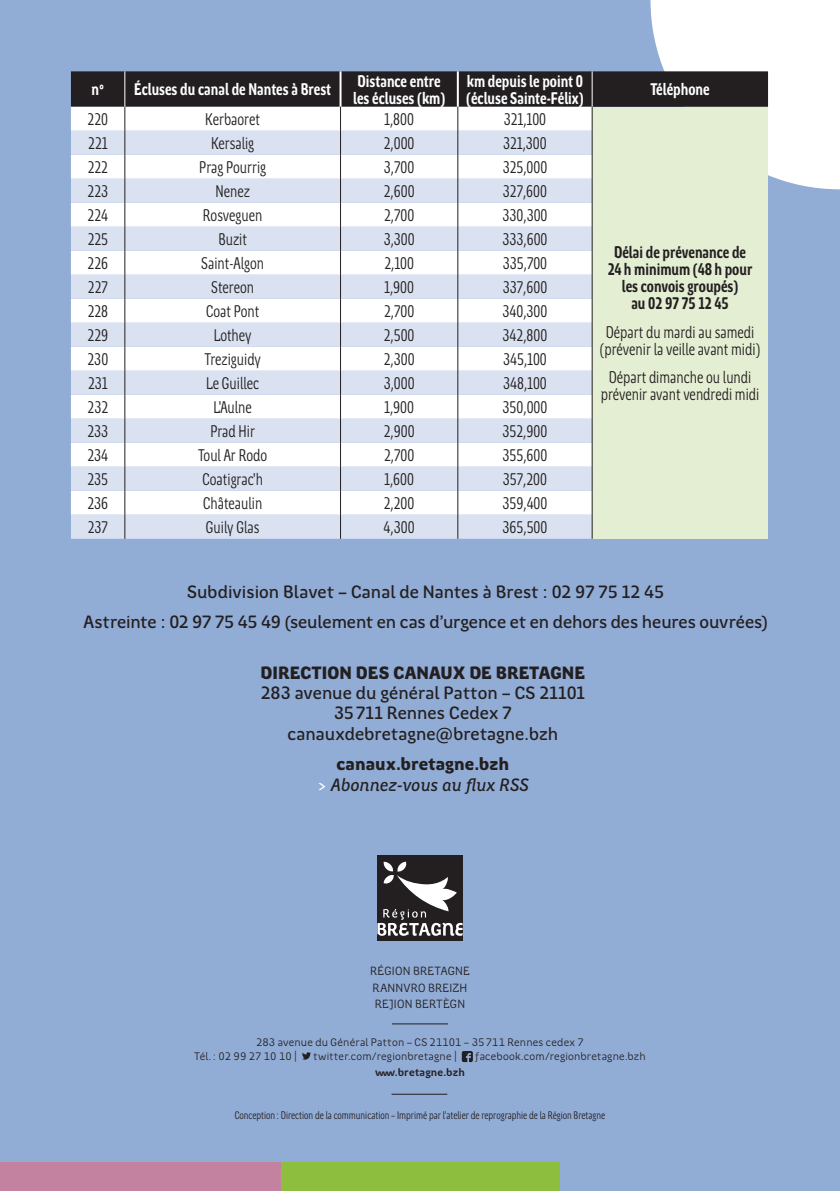
<style>
.page{position:relative;width:840px;height:1191px;background:#fff}
.page>*{position:absolute;margin:0;border:0;box-sizing:border-box;transform-origin:0 0}
.t1{font:500 18px/20px "Region Bretagne New";color:#231f20;text-align:center}
.t2{font:italic 500 18px/21.6px "Region Bretagne New";letter-spacing:.01em;color:#231f20;text-align:center}
.t3{font:900 18px "Region Bretagne New";letter-spacing:.005em;color:#231f20}
.t4{font:17px/17px "Region Bretagne Cond New";color:#231f20;text-align:center}
.t5{font:700 17px/17px "Region Bretagne Cond New";color:#fff}
.t6{font:700 17px/17px "Region Bretagne Cond New";color:#231f20;text-align:center}
.t7{font:12px/16.4px "Region Bretagne New";letter-spacing:.02em;color:#231f20}
.t8{font:11px/14px "Region Bretagne New";letter-spacing:.015em;color:#231f20}
.t9{font:11px "Region Bretagne Cond New";color:#231f20}
.t10{font:700 11px "Region Bretagne New";letter-spacing:.015em;color:#231f20}
.s1{font-weight:900;font-style:normal}
.s2{color:#fff}
</style>
<div class="page">
<div style="left:0;top:0;width:839px;height:1191px;background:#91acd5"></div>
<div style="left:377px;top:855px;width:85px;height:85px;background:#231f20"></div>
<svg style="left:377px;top:861px;width:85px;height:74px"></svg>
<hr style="left:391px;top:1093px;width:56px;height:1px;background:#231f20">
<hr style="left:392px;top:1023px;width:55px;height:1px;background:#231f20">
<svg style="left:302px;top:1052px;width:9px;height:7px"></svg>
<svg style="left:461px;top:1051px;width:11px;height:11px"></svg>
<svg style="left:71px;top:0;width:768px;height:539px"></svg>
<div style="left:280px;top:1162px;width:279px;height:29px;background:#8dbe3e"></div>
<div style="left:0;top:1162px;width:280px;height:29px;background:#c382a0"></div>
<p class="t5" style="left:92px;top:82px;width:14px">n°</p>
<p class="t5" style="left:134px;top:82px;width:198px">Écluses du canal de Nantes à Brest</p>
<p class="t5" style="left:353px;top:73px;width:94px">Distance entre les écluses (km)</p>
<p class="t5" style="left:466px;top:73px;width:119px">km depuis le point 0 (écluse Sainte-Félix)</p>
<p class="t5" style="left:650px;top:82px;width:60px">Téléphone</p>
<p class="t4" style="left:88px;top:111px;width:22px">220</p>
<p class="t4" style="left:205px;top:111px;width:56px">Kerbaoret</p>
<p class="t4" style="left:384px;top:111px;width:31px">1,800</p>
<p class="t4" style="left:503px;top:111px;width:44px">321,100</p>
<p class="t4" style="left:88px;top:135px;width:21px">221</p>
<p class="t4" style="left:211px;top:135px;width:45px">Kersalig</p>
<p class="t4" style="left:383px;top:135px;width:32px">2,000</p>
<p class="t4" style="left:503px;top:135px;width:45px">321,300</p>
<p class="t4" style="left:88px;top:159px;width:22px">222</p>
<p class="t4" style="left:199px;top:159px;width:68px">Prag Pourrig</p>
<p class="t4" style="left:384px;top:159px;width:32px">3,700</p>
<p class="t4" style="left:502px;top:159px;width:46px">325,000</p>
<p class="t4" style="left:88px;top:183px;width:22px">223</p>
<p class="t4" style="left:215px;top:183px;width:36px">Nenez</p>
<p class="t4" style="left:383px;top:183px;width:32px">2,600</p>
<p class="t4" style="left:502px;top:183px;width:46px">327,600</p>
<p class="t4" style="left:88px;top:207px;width:22px">224</p>
<p class="t4" style="left:203px;top:207px;width:61px">Rosveguen</p>
<p class="t4" style="left:384px;top:207px;width:32px">2,700</p>
<p class="t4" style="left:502px;top:207px;width:46px">330,300</p>
<p class="t4" style="left:88px;top:231px;width:22px">225</p>
<p class="t4" style="left:218px;top:231px;width:30px">Buzit</p>
<p class="t4" style="left:383px;top:231px;width:33px">3,300</p>
<p class="t4" style="left:502px;top:231px;width:47px">333,600</p>
<p class="t4" style="left:88px;top:255px;width:22px">226</p>
<p class="t4" style="left:201px;top:255px;width:64px">Saint-Algon</p>
<p class="t4" style="left:384px;top:255px;width:31px">2,100</p>
<p class="t4" style="left:502px;top:255px;width:46px">335,700</p>
<p class="t4" style="left:88px;top:279px;width:21px">227</p>
<p class="t4" style="left:211px;top:279px;width:44px">Stereon</p>
<p class="t4" style="left:384px;top:279px;width:31px">1,900</p>
<p class="t4" style="left:502px;top:279px;width:46px">337,600</p>
<p class="t4" style="left:88px;top:303px;width:22px">228</p>
<p class="t4" style="left:206px;top:303px;width:55px">Coat Pont</p>
<p class="t4" style="left:384px;top:303px;width:32px">2,700</p>
<p class="t4" style="left:502px;top:303px;width:46px">340,300</p>
<p class="t4" style="left:88px;top:327px;width:22px">229</p>
<p class="t4" style="left:213px;top:327px;width:39px">Lothey</p>
<p class="t4" style="left:383px;top:327px;width:32px">2,500</p>
<p class="t4" style="left:502px;top:327px;width:46px">342,800</p>
<p class="t4" style="left:87px;top:351px;width:22px">230</p>
<p class="t4" style="left:204px;top:351px;width:58px">Treziguidy</p>
<p class="t4" style="left:383px;top:351px;width:32px">2,300</p>
<p class="t4" style="left:503px;top:351px;width:45px">345,100</p>
<p class="t4" style="left:88px;top:375px;width:21px">231</p>
<p class="t4" style="left:206px;top:375px;width:55px">Le Guillec</p>
<p class="t4" style="left:383px;top:375px;width:32px">3,000</p>
<p class="t4" style="left:503px;top:375px;width:45px">348,100</p>
<p class="t4" style="left:88px;top:399px;width:22px">232</p>
<p class="t4" style="left:213px;top:399px;width:40px">L'Aulne</p>
<p class="t4" style="left:384px;top:399px;width:31px">1,900</p>
<p class="t4" style="left:502px;top:399px;width:46px">350,000</p>
<p class="t4" style="left:87px;top:423px;width:22px">233</p>
<p class="t4" style="left:210px;top:423px;width:46px">Prad Hir</p>
<p class="t4" style="left:383px;top:423px;width:32px">2,900</p>
<p class="t4" style="left:502px;top:423px;width:46px">352,900</p>
<p class="t4" style="left:87px;top:447px;width:22px">234</p>
<p class="t4" style="left:198px;top:447px;width:70px">Toul Ar Rodo</p>
<p class="t4" style="left:384px;top:447px;width:32px">2,700</p>
<p class="t4" style="left:502px;top:447px;width:46px">355,600</p>
<p class="t4" style="left:87px;top:471px;width:22px">235</p>
<p class="t4" style="left:202px;top:471px;width:62px">Coatigrac'h</p>
<p class="t4" style="left:384px;top:471px;width:31px">1,600</p>
<p class="t4" style="left:502px;top:471px;width:46px">357,200</p>
<p class="t4" style="left:87px;top:495px;width:22px">236</p>
<p class="t4" style="left:203px;top:495px;width:61px">Châteaulin</p>
<p class="t4" style="left:383px;top:495px;width:32px">2,200</p>
<p class="t4" style="left:502px;top:495px;width:46px">359,400</p>
<p class="t4" style="left:88px;top:519px;width:22px">237</p>
<p class="t4" style="left:206px;top:519px;width:55px">Guily Glas</p>
<p class="t4" style="left:383px;top:519px;width:32px">4,300</p>
<p class="t4" style="left:502px;top:519px;width:46px">365,500</p>
<p class="t6" style="left:607px;top:244px;width:146px">Délai de prévenance de<br>24 h minimum (48 h pour les convois groupés)<br>au 02 97 75 12 45</p>
<p class="t4" style="left:599px;top:324px;width:162px">Départ du mardi au samedi (prévenir la veille avant midi)</p>
<p class="t4" style="left:600px;top:369px;width:160px">Départ dimanche ou lundi prévenir avant vendredi midi</p>
<p class="t1" style="left:84px;top:577px;width:685px;line-height:30px">Subdivision Blavet – Canal de Nantes à Brest : 02 97 75 12 45<br>Astreinte : 02 97 75 45 49 (seulement en cas d’urgence et en dehors des heures ouvrées)</p>
<p class="t3" style="left:260px;top:663px;width:326px">DIRECTION DES CANAUX DE BRETAGNE</p>
<p class="t1" style="left:261px;top:684px;width:325px">283 avenue du général Patton – CS 21101<br>35711 Rennes Cedex 7 canauxdebretagne@bretagne.bzh</p>
<p class="t2" style="left:316px;top:753px;width:213px"><span class="s1">canaux.bretagne.bzh<br></span><span class="s2">&gt;</span> Abonnez-vous au flux RSS</p>
<p class="t7" style="left:370px;top:963px;width:101px">RÉGION BRETAGNE<br>RANNVRO BREIZH<br>REJION BERTÈGN</p>
<p class="t8" style="left:194px;top:1035px;width:391px;text-indent:62px">283 avenue du Général Patton – CS 21101 – 35711 Rennes cedex 7<br>Tél.: 02 99 27 10 10 |</p>
<p class="t8" style="left:313px;top:1049px;width:145px">twitter.com/regionbretagne |</p>
<p class="t8" style="left:475px;top:1049px;width:172px">facebook.com/regionbretagne.bzh</p>
<p class="t10" style="left:375px;top:1065px;width:91px">www.bretagne.bzh</p>
<p class="t9" style="left:234px;top:1109px;width:372px">Conception : Direction de la communication – Imprimé par l’atelier de reprographie de la Région Bretagne</p>
</div>
